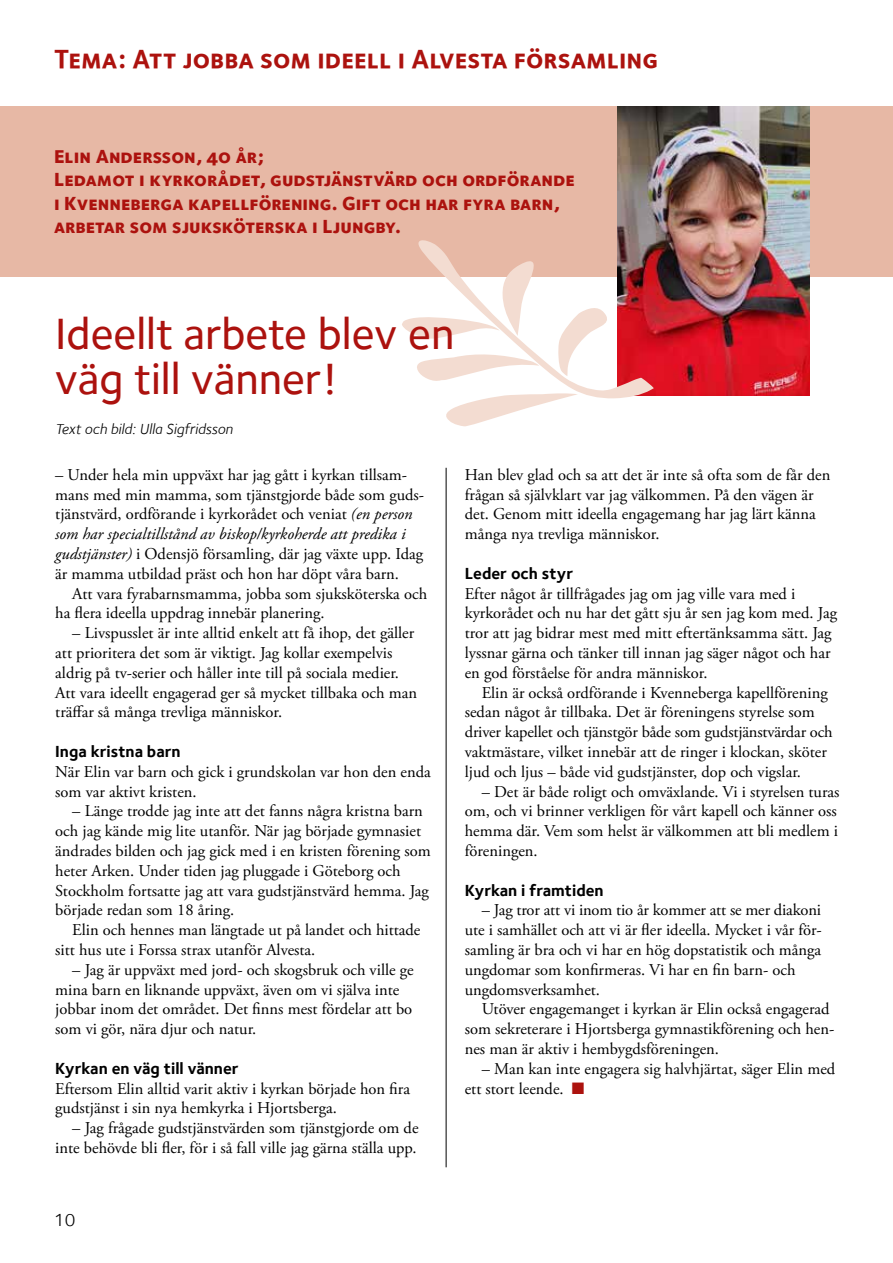
<style>
.page{position:relative;width:893px;height:1263px;background:#fff}
.page>*{position:absolute;margin:0;border:0;box-sizing:border-box;transform-origin:0 0}
.t1{font:500 45px/45px "Foundry Sterling";color:#ac120e}
.t2{font:27px "Foundry Sterling Bold Expert";color:#ac120e}
.t3{font:19.5px/23.4px "Foundry Sterling Extra Bld Expert";color:#ac120e}
.t4{font:18px "Foundry Sterling";color:#000}
.t5{font:16.5px/19.8px "Adobe Garamond Pro";color:#000}
.t6{font:700 16.5px "Foundry Sterling";color:#000}
.t7{font:italic 15px "Foundry Sterling";color:#000}
.s1{font-style:italic}
.s2{color:#ac120e}
</style>
<div class="page">
<div style="left:0;top:106px;width:893px;height:170px;background:#e7b8a5"></div>
<hr style="left:446px;top:468px;width:1px;height:699px;background:#000">
<img style="left:618px;top:106px;width:191px;height:289px">
<svg style="left:402px;top:240px;width:252px;height:186px"></svg>
<h2 class="t2" style="left:54px;top:43px;width:606px">Tema: Att jobba som ideell i Alvesta församling</h2>
<p class="t3" style="left:54px;top:144px;width:522px">Elin Andersson, 40 år;<br>Ledamot i kyrkorådet, gudstjänstvärd och ordförande i Kvenneberga kapellförening. Gift och har fyra barn, arbetar som sjuksköterska i Ljungby.</p>
<h1 class="t1" style="left:55px;top:311px;width:401px">Ideellt arbete blev en väg till vänner!</h1>
<p class="t7" style="left:55px;top:420px;width:179px">Text och bild: Ulla Sigfridsson</p>
<p class="t5" style="left:55px;top:465px;width:370px">– Under hela min uppväxt har jag gått i kyrkan tillsam&shy;mans med min mamma, som tjänstgjorde både som guds&shy;tjänstvärd, ordförande i kyrkorådet och veniat <span class="s1">(en person som har specialtillstånd av biskop/kyrkoherde att predika i gudstjänster)</span> i Odensjö församling, där jag växte upp. Idag är mamma utbildad präst och hon har döpt våra barn.</p>
<p class="t5" style="left:55px;top:584px;width:373px;text-indent:17px">Att vara fyrabarnsmamma, jobba som sjuksköterska och ha flera ideella uppdrag innebär planering.</p>
<p class="t5" style="left:55px;top:624px;width:363px;text-indent:17px">– Livspusslet är inte alltid enkelt att få ihop, det gäller att prioritera det som är viktigt. Jag kollar exempelvis aldrig på tv-serier och håller inte till på sociala medier.<br>Att vara ideellt engagerad ger så mycket tillbaka och man träffar så många trevliga människor.</p>
<p class="t6" style="left:55px;top:741px;width:127px">Inga kristna barn</p>
<p class="t5" style="left:55px;top:762px;width:377px">När Elin var barn och gick i grundskolan var hon den enda som var aktivt kristen.</p>
<p class="t5" style="left:55px;top:802px;width:377px;text-indent:17px">– Länge trodde jag inte att det fanns några kristna barn och jag kände mig lite utanför. När jag började gymnasiet ändrades bilden och jag gick med i en kristen förening som heter Arken. Under tiden jag pluggade i Göteborg och Stockholm fortsatte jag att vara gudstjänstvärd hemma. Jag började redan som 18 åring.</p>
<p class="t5" style="left:55px;top:921px;width:367px;text-indent:17px">Elin och hennes man längtade ut på landet och hittade sitt hus ute i Forssa strax utanför Alvesta.</p>
<p class="t5" style="left:55px;top:960px;width:360px;text-indent:17px">– Jag är uppväxt med jord- och skogsbruk och ville ge mina barn en liknande uppväxt, även om vi själva inte jobbar inom det området. Det finns mest fördelar att bo som vi gör, nära djur och natur.</p>
<p class="t6" style="left:55px;top:1058px;width:185px">Kyrkan en väg till vänner</p>
<p class="t5" style="left:55px;top:1079px;width:356px">Eftersom Elin alltid varit aktiv i kyrkan började hon fira gudstjänst i sin nya hemkyrka i Hjortsberga.</p>
<p class="t5" style="left:55px;top:1119px;width:365px;text-align:right">– Jag frågade gudstjänstvärden som tjänstgjorde om de inte behövde bli fler, för i så fall ville jag gärna ställa upp.</p>
<p class="t5" style="left:465px;top:465px;width:367px">Han blev glad och sa att det är inte så ofta som de får den frågan så självklart var jag välkommen. På den vägen är det. Genom mitt ideella engagemang har jag lärt känna många nya trevliga människor.</p>
<p class="t6" style="left:465px;top:563px;width:110px">Leder och styr</p>
<p class="t5" style="left:465px;top:584px;width:374px">Efter något år tillfrågades jag om jag ville vara med i kyrkorådet och nu har det gått sju år sen jag kom med. Jag tror att jag bidrar mest med mitt eftertänksamma sätt. Jag lyssnar gärna och tänker till innan jag säger något och har en god förståelse för andra människor.</p>
<p class="t5" style="left:465px;top:683px;width:369px;text-indent:17px">Elin är också ordförande i Kvenneberga kapellförening sedan något år tillbaka. Det är föreningens styrelse som driver kapellet och tjänstgör både som gudstjänstvärdar och vaktmästare, vilket innebär att de ringer i klockan, sköter ljud och ljus – både vid gudstjänster, dop och vigslar.</p>
<p class="t5" style="left:465px;top:782px;width:376px;text-indent:17px">– Det är både roligt och omväxlande. Vi i styrelsen turas om, och vi brinner verkligen för vårt kapell och känner oss hemma där. Vem som helst är välkommen att bli medlem i föreningen.</p>
<p class="t6" style="left:465px;top:880px;width:140px">Kyrkan i framtiden</p>
<p class="t5" style="left:465px;top:901px;width:359px;text-indent:17px">– Jag tror att vi inom tio år kommer att se mer diakoni ute i samhället och att vi är fler ideella. Mycket i vår för&shy;samling är bra och vi har en hög dopstatistik och många ungdomar som konfirmeras. Vi har en fin barn- och ungdomsverksamhet.</p>
<p class="t5" style="left:465px;top:1000px;width:371px;text-indent:17px">Utöver engagemanget i kyrkan är Elin också engagerad som sekreterare i Hjortsberga gymnastikförening och hen&shy;nes man är aktiv i hembygdsföreningen.</p>
<p class="t5" style="left:465px;top:1059px;width:372px;text-indent:17px">– Man kan inte engagera sig halvhjärtat, säger Elin med ett stort leende. <span class="s2">■</span></p>
<p class="t4" style="left:54px;top:1210px;width:23px">10</p>
</div>
